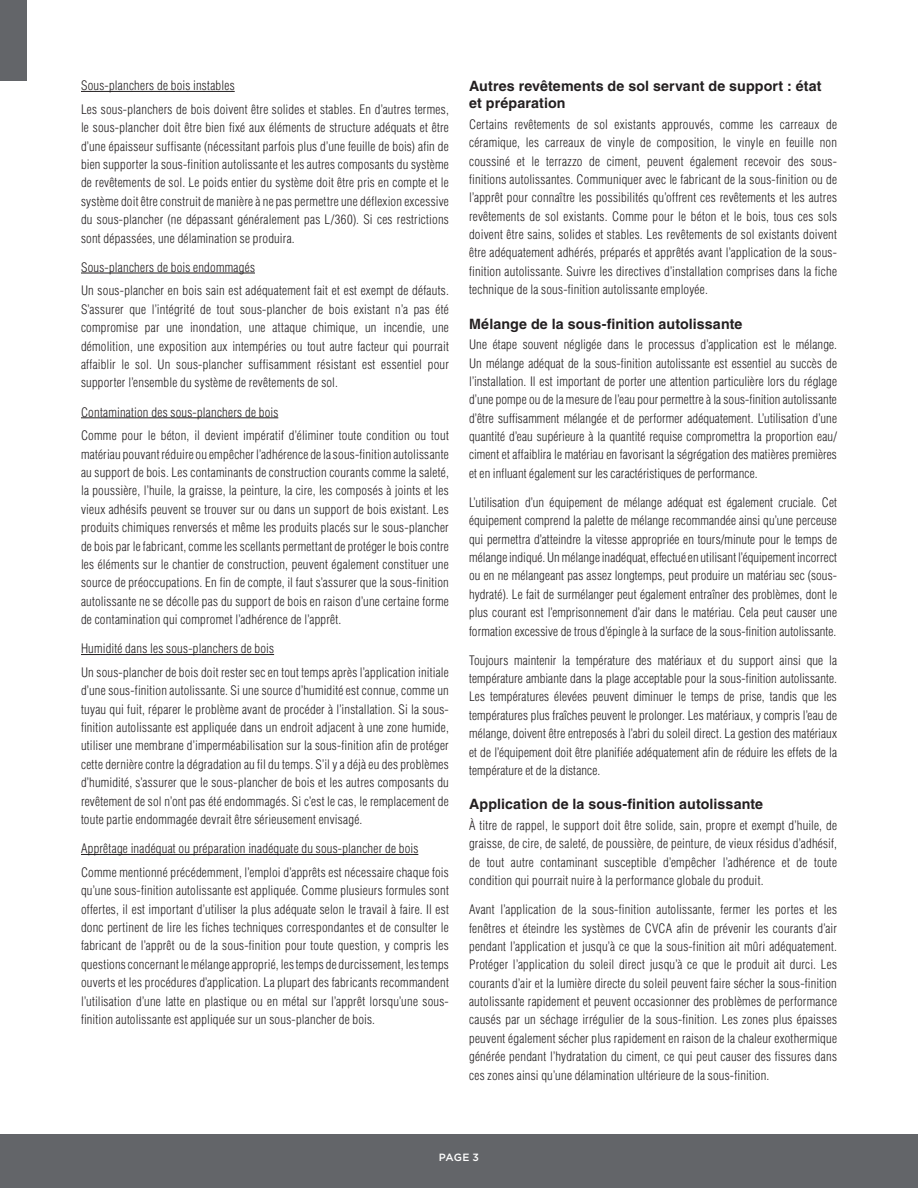
<style>
.page{position:relative;width:918px;height:1188px;background:#fff}
.page>*{position:absolute;margin:0;border:0;box-sizing:border-box;transform-origin:0 0}
.t1{font:700 14.25px/17.1px "Helvetica LT Std";letter-spacing:.005em;color:#231f20}
.t2{font:300 condensed 12.75px/18.3px "Helvetica LT Std";letter-spacing:.02em;color:#231f20;text-align:justify}
.t3{font:500 10.5px "Gotham HTF";color:#fff}
</style>
<div class="page">
<hr style="left:81px;top:91px;width:154px;height:1px;background:#231f20">
<hr style="left:81px;top:273px;width:174px;height:1px;background:#231f20">
<hr style="left:81px;top:418px;width:197px;height:1px;background:#231f20">
<hr style="left:81px;top:654px;width:193px;height:1px;background:#231f20">
<hr style="left:81px;top:854px;width:337px;height:1px;background:#231f20">
<div style="left:0;top:0;width:27px;height:81px;background:#636569"></div>
<div style="left:0;top:1134px;width:918px;height:54px;background:#636569"></div>
<p class="t2" style="left:81px;top:74px;width:369px;line-height:23.9px">Sous-planchers de bois instables<br>Les sous-planchers de bois doivent être solides et stables. En d’autres termes,</p>
<p class="t2" style="left:81px;top:118px;width:369px">le sous-plancher doit être bien fixé aux éléments de structure adéquats et être d’une épaisseur suffisante (nécessitant parfois plus d’une feuille de bois) afin de bien supporter la sous-finition autolissante et les autres composants du système de revêtements de sol. Le poids entier du système doit être pris en compte et le système doit être construit de manière à ne pas permettre une déflexion excessive du sous-plancher (ne dépassant généralement pas L/360). Si ces restrictions sont dépassées, une délamination se produira.</p>
<p class="t2" style="left:81px;top:255px;width:369px;line-height:23.9px">Sous-planchers de bois endommagés<br>Un sous-plancher en bois sain est adéquatement fait et est exempt de défauts.</p>
<p class="t2" style="left:81px;top:300px;width:369px">S’assurer que l’intégrité de tout sous-plancher de bois existant n’a pas été compromise par une inondation, une attaque chimique, un incendie, une démolition, une exposition aux intempéries ou tout autre facteur qui pourrait affaiblir le sol. Un sous-plancher suffisamment résistant est essentiel pour supporter l’ensemble du système de revêtements de sol.</p>
<p class="t2" style="left:81px;top:400px;width:369px;line-height:23.9px">Contamination des sous-planchers de bois<br>Comme pour le béton, il devient impératif d’éliminer toute condition ou tout</p>
<p class="t2" style="left:81px;top:445px;width:369px">matériau pouvant réduire ou empêcher l’adhérence de la sous-finition autolissante au support de bois. Les contaminants de construction courants comme la saleté, la poussière, l’huile, la graisse, la peinture, la cire, les composés à joints et les vieux adhésifs peuvent se trouver sur ou dans un support de bois existant. Les produits chimiques renversés et même les produits placés sur le sous-plancher de bois par le fabricant, comme les scellants permettant de protéger le bois contre les éléments sur le chantier de construction, peuvent également constituer une source de préoccupations. En fin de compte, il faut s’assurer que la sous-finition autolissante ne se décolle pas du support de bois en raison d’une certaine forme de contamination qui compromet l’adhérence de l’apprêt.</p>
<p class="t2" style="left:81px;top:637px;width:369px;line-height:23.9px">Humidité dans les sous-planchers de bois<br>Un sous-plancher de bois doit rester sec en tout temps après l’application initiale</p>
<p class="t2" style="left:81px;top:682px;width:369px">d’une sous-finition autolissante. Si une source d’humidité est connue, comme un tuyau qui fuit, réparer le problème avant de procéder à l’installation. Si la sous&shy;finition autolissante est appliquée dans un endroit adjacent à une zone humide, utiliser une membrane d’imperméabilisation sur la sous-finition afin de protéger cette dernière contre la dégradation au fil du temps. S’il y a déjà eu des problèmes d’humidité, s’assurer que le sous-plancher de bois et les autres composants du revêtement de sol n’ont pas été endommagés. Si c’est le cas, le remplacement de toute partie endommagée devrait être sérieusement envisagé.</p>
<p class="t2" style="left:81px;top:837px;width:369px;line-height:23.9px">Apprêtage inadéquat ou préparation inadéquate du sous-plancher de bois<br>Comme mentionné précédemment, l’emploi d’apprêts est nécessaire chaque fois</p>
<p class="t2" style="left:81px;top:881px;width:369px">qu’une sous-finition autolissante est appliquée. Comme plusieurs formules sont offertes, il est important d’utiliser la plus adéquate selon le travail à faire. Il est donc pertinent de lire les fiches techniques correspondantes et de consulter le fabricant de l’apprêt ou de la sous-finition pour toute question, y compris les questions concernant le mélange approprié, les temps de durcissement, les temps ouverts et les procédures d’application. La plupart des fabricants recommandent l’utilisation d’une latte en plastique ou en métal sur l’apprêt lorsqu’une sous&shy;finition autolissante est appliquée sur un sous-plancher de bois.</p>
<p class="t1" style="left:469px;top:77px;width:354px">Autres revêtements de sol servant de support : état et préparation</p>
<p class="t2" style="left:469px;top:115px;width:369px">Certains revêtements de sol existants approuvés, comme les carreaux de céramique, les carreaux de vinyle de composition, le vinyle en feuille non coussiné et le terrazzo de ciment, peuvent également recevoir des sous&shy;finitions autolissantes. Communiquer avec le fabricant de la sous-finition ou de l’apprêt pour connaître les possibilités qu’offrent ces revêtements et les autres revêtements de sol existants. Comme pour le béton et le bois, tous ces sols doivent être sains, solides et stables. Les revêtements de sol existants doivent être adéquatement adhérés, préparés et apprêtés avant l’application de la sous&shy;finition autolissante. Suivre les directives d’installation comprises dans la fiche technique de la sous-finition autolissante employée.</p>
<p class="t1" style="left:469px;top:315px;width:275px">Mélange de la sous-finition autolissante</p>
<p class="t2" style="left:469px;top:335px;width:369px">Une étape souvent négligée dans le processus d’application est le mélange.<br>Un mélange adéquat de la sous-finition autolissante est essentiel au succès de l’installation. Il est important de porter une attention particulière lors du réglage d’une pompe ou de la mesure de l’eau pour permettre à la sous-finition autolissante d’être suffisamment mélangée et de performer adéquatement. L’utilisation d’une quantité d’eau supérieure à la quantité requise compromettra la proportion eau/ ciment et affaiblira le matériau en favorisant la ségrégation des matières premières et en influant également sur les caractéristiques de performance.</p>
<p class="t2" style="left:469px;top:493px;width:369px">L’utilisation d’un équipement de mélange adéquat est également cruciale. Cet équipement comprend la palette de mélange recommandée ainsi qu’une perceuse qui permettra d’atteindre la vitesse appropriée en tours/minute pour le temps de mélange indiqué. Un mélange inadéquat, effectué en utilisant l’équipement incorrect ou en ne mélangeant pas assez longtemps, peut produire un matériau sec (sous&shy;hydraté). Le fait de surmélanger peut également entraîner des problèmes, dont le plus courant est l’emprisonnement d’air dans le matériau. Cela peut causer une formation excessive de trous d’épingle à la surface de la sous-finition autolissante.</p>
<p class="t2" style="left:469px;top:651px;width:369px">Toujours maintenir la température des matériaux et du support ainsi que la température ambiante dans la plage acceptable pour la sous-finition autolissante.<br>Les températures élevées peuvent diminuer le temps de prise, tandis que les températures plus fraîches peuvent le prolonger. Les matériaux, y compris l’eau de mélange, doivent être entreposés à l’abri du soleil direct. La gestion des matériaux et de l’équipement doit être planifiée adéquatement afin de réduire les effets de la température et de la distance.</p>
<p class="t1" style="left:469px;top:796px;width:296px">Application de la sous-finition autolissante</p>
<p class="t2" style="left:469px;top:816px;width:369px">À titre de rappel, le support doit être solide, sain, propre et exempt d’huile, de graisse, de cire, de saleté, de poussière, de peinture, de vieux résidus d’adhésif, de tout autre contaminant susceptible d’empêcher l’adhérence et de toute condition qui pourrait nuire à la performance globale du produit.</p>
<p class="t2" style="left:469px;top:900px;width:369px">Avant l’application de la sous-finition autolissante, fermer les portes et les fenêtres et éteindre les systèmes de CVCA afin de prévenir les courants d’air pendant l’application et jusqu’à ce que la sous-finition ait mûri adéquatement.<br>Protéger l’application du soleil direct jusqu’à ce que le produit ait durci. Les courants d’air et la lumière directe du soleil peuvent faire sécher la sous-finition autolissante rapidement et peuvent occasionner des problèmes de performance causés par un séchage irrégulier de la sous-finition. Les zones plus épaisses peuvent également sécher plus rapidement en raison de la chaleur exothermique générée pendant l’hydratation du ciment, ce qui peut causer des fissures dans ces zones ainsi qu’une délamination ultérieure de la sous-finition.</p>
<p class="t3" style="left:439px;top:1151px;width:42px">PAGE 3</p>
</div>
